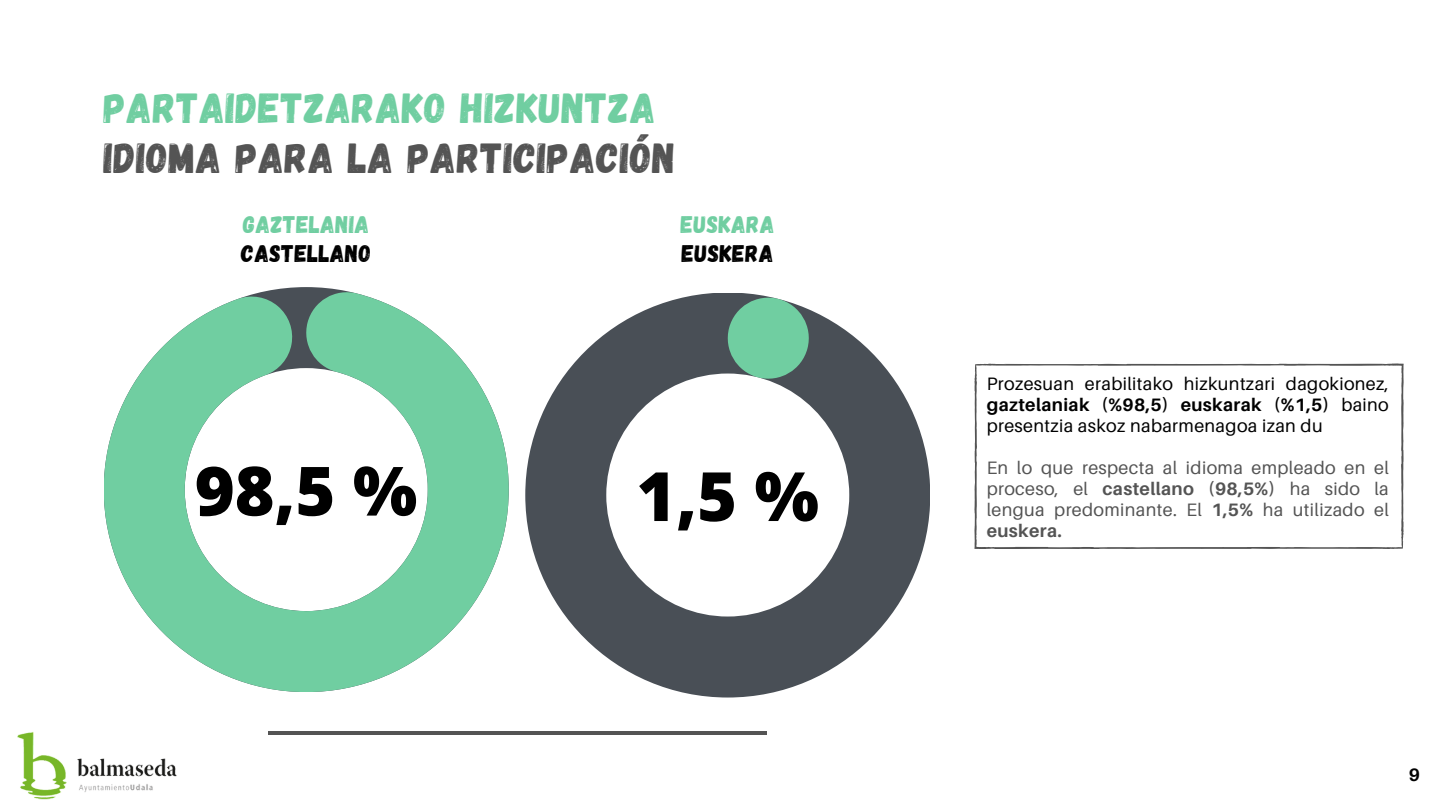
<style>
.page{position:relative;width:1440px;height:810px;background:#fff}
.page>*{position:absolute;margin:0;border:0;box-sizing:border-box;transform-origin:0 0}
.t1{font:800 68px "Open Sans";color:#000}
.t2{font:42px/50.2px "Gagalin";letter-spacing:.02em;color:#545454}
.t3{font:24px "Gagalin";letter-spacing:.02em;color:#000}
.t4{font:24px "Gagalin";letter-spacing:.02em;color:#70cea1}
.t5{font:18px/21px "Aileron";letter-spacing:.02em;color:#545454;text-align:justify}
.t6{font:18px/21px "Aileron";letter-spacing:.02em;color:#000;text-align:justify}
.t7{font:700 18px "Aileron";color:#000}
.s1{color:#70cea1}
.s2{font-weight:700}
</style>
<div class="page">
<hr style="left:268px;top:731px;width:498px;height:3px;background:#545454">
<svg style="left:104px;top:292px;width:405px;height:400px;fill:#70cea1"></svg>
<svg style="left:525px;top:293px;width:405px;height:405px"></svg>
<svg style="left:726px;top:297px;width:84px;height:83px;background:#70b697"></svg>
<svg style="left:974px;top:364px;width:430px;height:185px"></svg>
<img style="left:17px;top:732px;width:160px;height:68px">
<h1 class="t2" style="left:104px;top:81px;width:573px"><span class="s1">PARTAIDETZARAKO HIZKUNTZA<br></span>IDIOMA PARA LA PARTICIPACIÓN</h1>
<h2 class="t4" style="left:243px;top:209px;width:128px">GAZTELANIA</h2>
<p class="t4" style="left:681px;top:209px;width:95px">EUSKARA</p>
<h2 class="t3" style="left:241px;top:237px;width:131px">CASTELLANO</h2>
<h2 class="t3" style="left:682px;top:237px;width:93px">EUSKERA</h2>
<h1 class="t1" style="left:195px;top:443px;width:224px">98,5 %</h1>
<h1 class="t1" style="left:636px;top:448px;width:184px">1,5 %</h1>
<p class="t6" style="left:987px;top:373px;width:404px">Prozesuan erabilitako hizkuntzari dagokionez, <span class="s2">gaztelaniak (%98,5) euskarak (%1,5)</span> baino presentzia askoz nabarmenagoa izan du</p>
<p class="t5" style="left:987px;top:457px;width:404px">En lo que respecta al idioma empleado en el proceso, el <span class="s2">castellano (98,5%)</span> ha sido la lengua predominante. El <span class="s2">1,5%</span> ha utilizado el <span class="s2">euskera.</span></p>
<h2 class="t7" style="left:1409px;top:763px;width:13px">9</h2>
</div>
